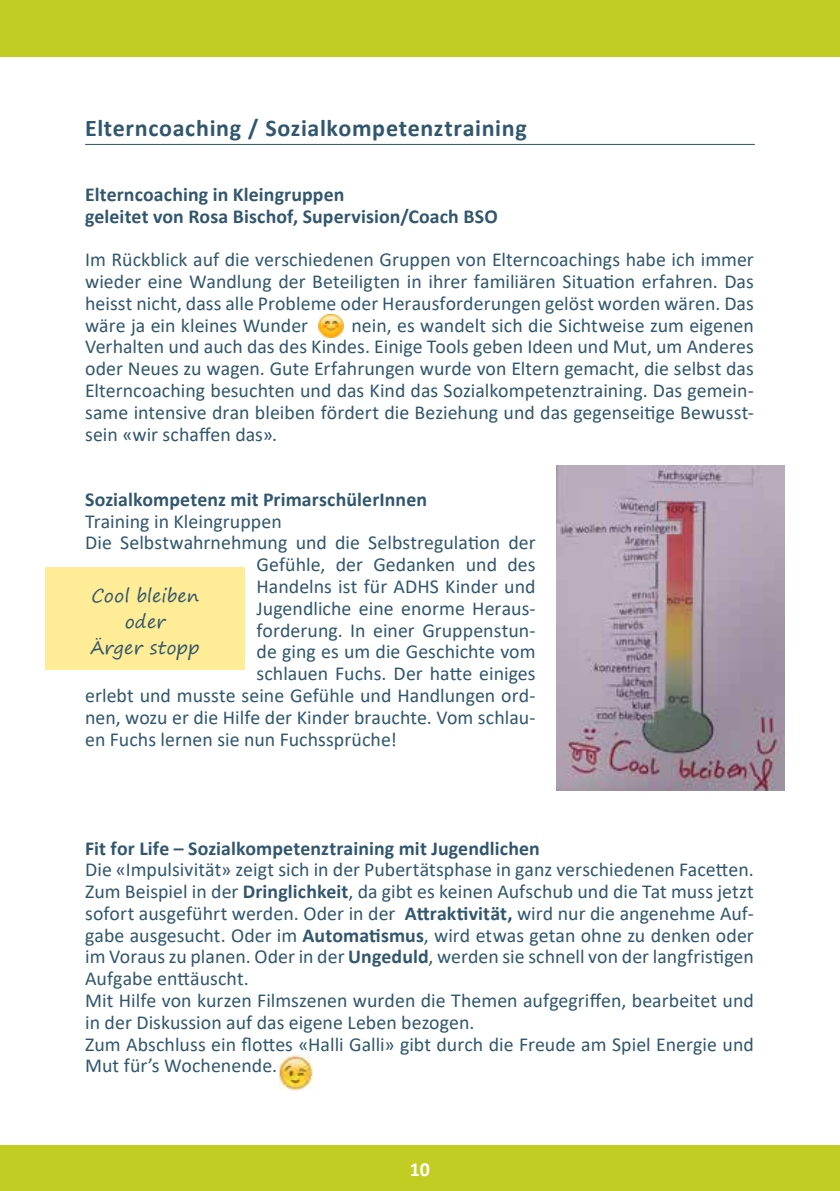
<style>
.page{position:relative;width:840px;height:1191px;background:#fff}
.page>*{position:absolute;margin:0;border:0;box-sizing:border-box;transform-origin:0 0}
.t1{font:700 24px "Calibri";letter-spacing:.025em;color:#31566d}
.t2{font:700 20px "Calibri";color:#fff}
.t3{font:19.8px/21.8px "Calibri";color:#31566d;text-align:justify}
.t4{font:700 19.8px/21.8px "Calibri";letter-spacing:.005em;color:#31566d}
.t5{font:18px/26px "Segoe Print";letter-spacing:.005em;color:#31566d;text-align:center}
.s1{font-weight:700}
</style>
<div class="page">
<div style="left:0;top:0;width:839px;height:57px;background:#c1cd23"></div>
<div style="left:0;top:1145px;width:839px;height:46px;background:#c1cd23"></div>
<hr style="left:85px;top:144px;width:669px;height:1px;background:#31566d">
<img style="left:318px;top:314px;width:25px;height:24px">
<img style="left:279px;top:1055px;width:33px;height:35px">
<img style="left:556px;top:465px;width:228px;height:325px">
<div style="left:45px;top:567px;width:200px;height:102px;background:#ffec96"></div>
<p class="t1" style="left:85px;top:111px;width:443px">Elterncoaching / Sozialkompetenztraining</p>
<p class="t4" style="left:85px;top:183px;width:414px">Elterncoaching in Kleingruppen<br>geleitet von Rosa Bischof, Supervision/Coach BSO</p>
<p class="t3" style="left:85px;top:248px;width:670px">Im Rückblick auf die verschiedenen Gruppen von Elterncoachings habe ich immer wieder eine Wandlung der Beteiligten in ihrer familiären Situation erfahren. Das heisst nicht, dass alle Probleme oder Herausforderungen gelöst worden wären. Das wäre ja ein kleines Wunder</p>
<p class="t3" style="left:85px;top:314px;width:670px;text-indent:266px">nein, es wandelt sich die Sichtweise zum eigenen Verhalten und auch das des Kindes. Einige Tools geben Ideen und Mut, um Anderes oder Neues zu wagen. Gute Erfahrungen wurde von Eltern gemacht, die selbst das Elterncoaching besuchten und das Kind das Sozialkompetenztraining. Das gemein&shy;same intensive dran bleiben fördert die Beziehung und das gegenseitige Bewusst&shy;sein «wir schaffen das».</p>
<p class="t4" style="left:85px;top:488px;width:343px">Sozialkompetenz mit PrimarschülerInnen</p>
<p class="t3" style="left:85px;top:510px;width:198px">Training in Kleingruppen</p>
<p class="t3" style="left:85px;top:531px;width:452px">Die Selbstwahrnehmung und die Selbstregulation der</p>
<p class="t3" style="left:256px;top:553px;width:280px">Gefühle, der Gedanken und des</p>
<p class="t3" style="left:256px;top:575px;width:280px">Handelns ist für ADHS Kinder und</p>
<p class="t3" style="left:256px;top:597px;width:280px">Jugendliche eine enorme Heraus-</p>
<p class="t3" style="left:256px;top:618px;width:280px">forderung. In einer Gruppenstun-</p>
<p class="t3" style="left:256px;top:640px;width:280px">de ging es um die Geschichte vom</p>
<p class="t3" style="left:256px;top:662px;width:280px">schlauen Fuchs. Der hatte einiges</p>
<p class="t3" style="left:85px;top:684px;width:451px">erlebt und musste seine Gefühle und Handlungen ord-</p>
<p class="t3" style="left:85px;top:706px;width:451px">nen, wozu er die Hilfe der Kinder brauchte. Vom schlau-</p>
<p class="t3" style="left:85px;top:727px;width:313px">en Fuchs lernen sie nun Fuchssprüche!</p>
<p class="t5" style="left:91px;top:582px;width:111px">Cool bleiben oder<br>Ärger stopp</p>
<p class="t4" style="left:85px;top:836px;width:456px">Fit for Life – Sozialkompetenztraining mit Jugendlichen</p>
<p class="t3" style="left:85px;top:858px;width:670px;text-align:left">Die «Impulsivität» zeigt sich in der Pubertätsphase in ganz verschiedenen Facetten.<br>Zum Beispiel in der <span class="s1">Dringlichkeit</span>, da gibt es keinen Aufschub und die Tat muss jetzt sofort ausgeführt werden. Oder in der <span class="s1">Attraktivität,</span> wird nur die angenehme Auf&shy;gabe ausgesucht. Oder im <span class="s1">Automatismus</span>, wird etwas getan ohne zu denken oder im Voraus zu planen. Oder in der <span class="s1">Ungeduld</span>, werden sie schnell von der langfristigen Aufgabe enttäuscht.<br>Mit Hilfe von kurzen Filmszenen wurden die Themen aufgegriffen, bearbeitet und in der Diskussion auf das eigene Leben bezogen.<br>Zum Abschluss ein flottes «Halli Galli» gibt durch die Freude am Spiel Energie und Mut für’s Wochenende.</p>
<p class="t2" style="left:409px;top:1155px;width:22px">10</p>
</div>
